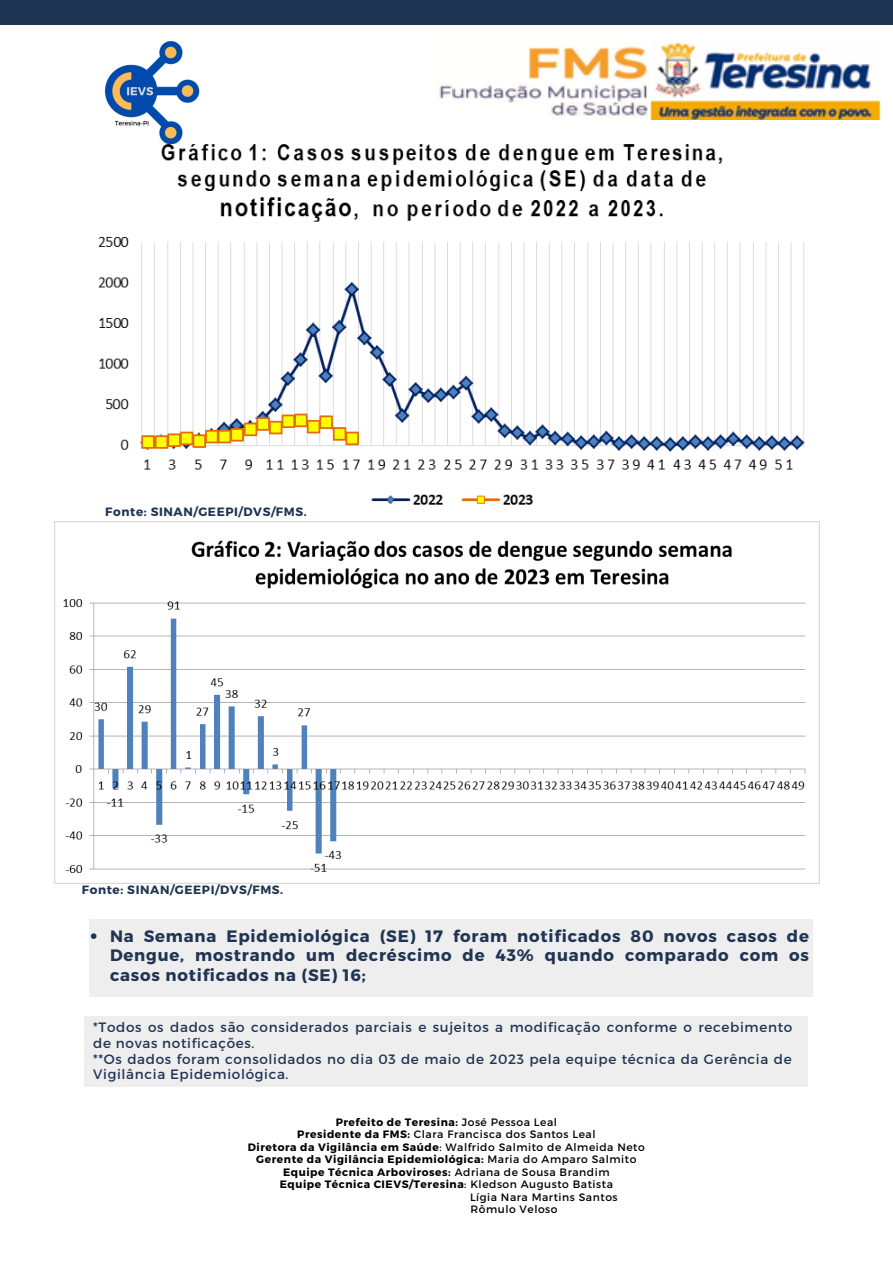
<style>
.page{position:relative;width:893px;height:1264px;background:#fff}
.page>*{position:absolute;margin:0;border:0;box-sizing:border-box;transform-origin:0 0}
.t1{font:700 16.5px/19px "Montserrat";letter-spacing:.05em;color:#203453;text-align:justify}
.t2{font:13.5px/15.8px "Montserrat";letter-spacing:.05em;color:#203453}
.t3{font:700 12px "Montserrat";letter-spacing:.05em;color:#203453}
.t4{font:700 10.65px "Montserrat";letter-spacing:.05em;color:#000}
.t5{font:10.65px "Montserrat";letter-spacing:.05em;color:#000}
.s1{font-weight:400}
.s2{font-weight:700}
</style>
<div class="page">
<div style="left:0;top:0;width:892px;height:25px;background:#203453"></div>
<img style="left:104px;top:40px;width:96px;height:104px">
<img style="left:439px;top:42px;width:442px;height:78px">
<div style="left:89px;top:919px;width:723px;height:77px;background:#eee"></div>
<div style="left:85px;top:1015px;width:723px;height:71px;background:#eee"></div>
<img style="left:55px;top:521px;width:764px;height:362px">
<img style="left:98px;top:144px;width:707px;height:361px">
<svg style="left:91px;top:933px;width:5px;height:5px"></svg>
<p class="t3" style="left:105px;top:503px;width:203px">Fonte: SINAN/GEEPI/DVS/FMS.</p>
<p class="t3" style="left:82px;top:881px;width:203px">Fonte: SINAN/GEEPI/DVS/FMS.</p>
<p class="t1" style="left:110px;top:926px;width:700px">Na Semana Epidemiológica (SE) 17 foram notificados 80 novos casos de Dengue, mostrando um decréscimo de 43% quando comparado com os casos notificados na (SE) 16;</p>
<p class="t2" style="left:93px;top:1018px;width:700px">*Todos os dados são considerados parciais e sujeitos a modificação conforme o recebimento de novas notificações.</p>
<p class="t2" style="left:93px;top:1050px;width:700px">**Os dados foram consolidados no dia 03 de maio de 2023 pela equipe técnica da Gerência de<br>Vigilância Epidemiológica.</p>
<p class="t4" style="left:336px;top:1114px;width:223px">Prefeito de Teresina: <span class="s1">José Pessoa Leal</span></p>
<p class="t5" style="left:297px;top:1127px;width:300px"><span class="s2">Presidente da FMS:</span> Clara Francisca dos Santos Leal</p>
<p class="t5" style="left:248px;top:1139px;width:398px"><span class="s2">Diretora da Vigilância em Saúde</span>: Walfrido Salmito de Almeida Neto</p>
<p class="t4" style="left:256px;top:1152px;width:381px">Gerente da Vigilância Epidemiológica: <span class="s1">Maria do Amparo Salmito</span></p>
<p class="t4" style="left:283px;top:1165px;width:328px">Equipe Técnica Arboviroses: <span class="s1">Adriana de Sousa Brandim</span></p>
<p class="t4" style="left:280px;top:1177px;width:334px">Equipe Técnica CIEVS/Teresina<span class="s1">: Kledson Augusto Batista</span></p>
<p class="t5" style="left:470px;top:1190px;width:149px">Lígia Nara Martins Santos</p>
<p class="t5" style="left:470px;top:1202px;width:88px">Rômulo Veloso</p>
</div>
